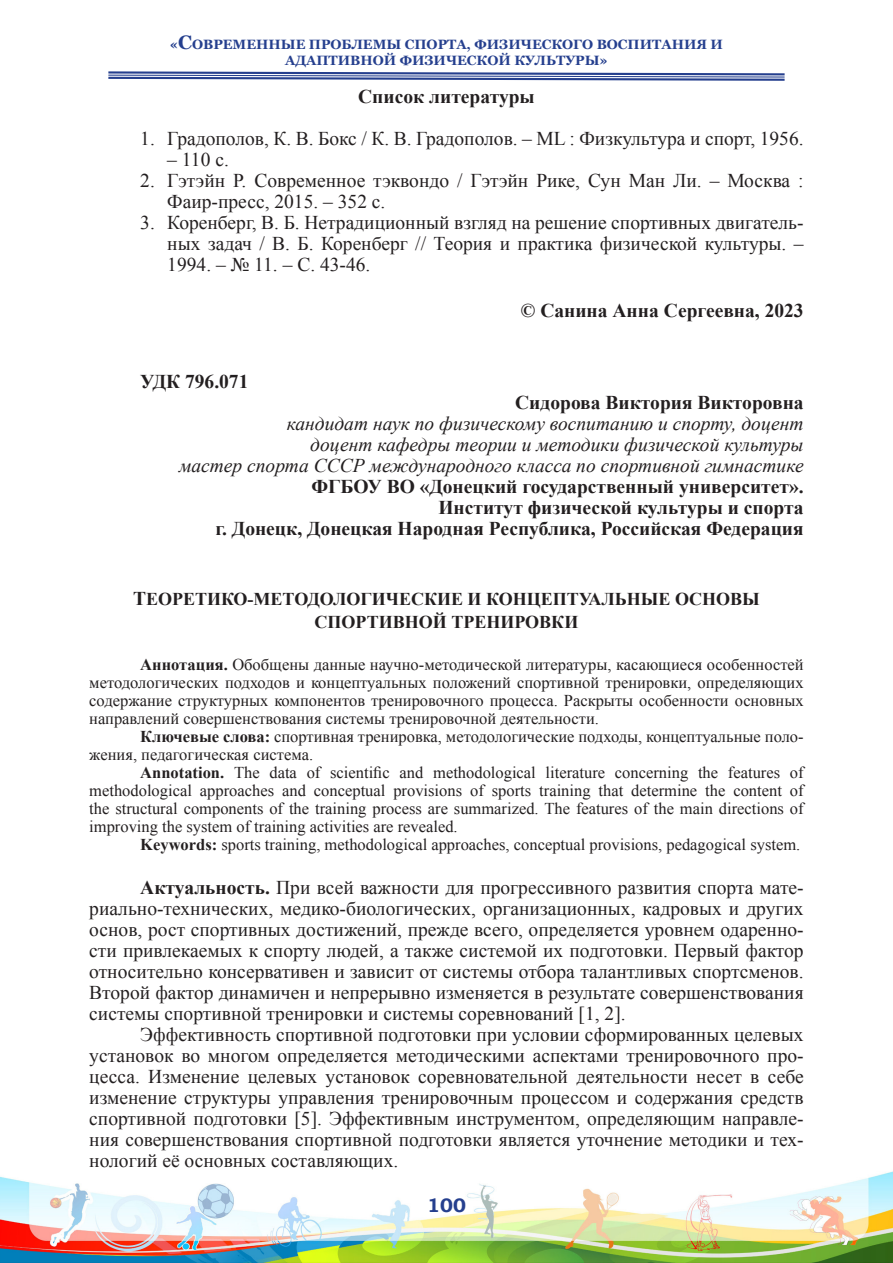
<style>
.page{position:relative;width:893px;height:1263px;background:#fff}
.page>*{position:absolute;margin:0;border:0;box-sizing:border-box;transform-origin:0 0}
.t1{font:19.5px/21px "Times New Roman";color:#231f20;text-align:justify}
.t2{font:700 19.5px "Times New Roman";color:#231f20}
.t3{font:italic 19.5px "Times New Roman";color:#231f20}
.t4{font:700 19.5px "Bookman Old Style";color:#253f8e}
.t5{font:700 18px "Times New Roman";color:#231f20}
.t6{font:16.5px/18px "Times New Roman";color:#231f20;text-align:justify}
.t7{font:700 13.5px/16.2px "Georgia";color:#253f8e;text-align:center}
.s1{font-size:19.5px}
.s2{font-weight:700}
</style>
<div class="page">
<img style="left:0;top:1171px;width:893px;height:92px">
<svg style="left:108px;top:71px;width:677px;height:10px"></svg>
<p class="t7" style="left:170px;top:36px;width:555px">«<span class="s1">С</span>ОВРЕМЕННЫЕ ПРОБЛЕМЫ СПОРТА, ФИЗИЧЕСКОГО ВОСПИТАНИЯ И<br>АДАПТИВНОЙ ФИЗИЧЕСКОЙ КУЛЬТУРЫ»</p>
<p class="t2" style="left:358px;top:82px;width:178px">Список литературы</p>
<p class="t1" style="left:140px;top:127px;width:665px">1. Градополов, К. В. Бокс / К. В. Градополов. – ML : Физкультура и спорт, 1956.</p>
<p class="t1" style="left:167px;top:148px;width:63px">– 110 с.</p>
<p class="t1" style="left:167px;top:169px;width:638px;text-indent:-27px">2. Гэтэйн Р. Современное тэквондо / Гэтэйн Рике, Сун Ман Ли. – Москва :<br>Фаир-пресс, 2015. – 352 с.</p>
<p class="t1" style="left:167px;top:211px;width:638px;text-indent:-27px">3. Коренберг, В. Б. Нетрадиционный взгляд на решение спортивных двигатель&shy;ных задач / В. Б. Коренберг // Теория и практика физической культуры. – 1994. – № 11. – С. 43-46.</p>
<p class="t2" style="left:521px;top:297px;width:284px">© Санина Анна Сергеевна, 2023</p>
<p class="t2" style="left:140px;top:367px;width:110px">УДК 796.071</p>
<p class="t2" style="left:515px;top:388px;width:290px">Сидорова Виктория Викторовна</p>
<p class="t3" style="left:287px;top:410px;width:518px">кандидат наук по физическому воспитанию и спорту, доцент</p>
<p class="t3" style="left:310px;top:431px;width:495px">доцент кафедры теории и методики физической культуры</p>
<p class="t3" style="left:179px;top:452px;width:626px">мастер спорта СССР международного класса по спортивной гимнастике</p>
<p class="t2" style="left:311px;top:472px;width:494px">ФГБОУ ВО «Донецкий государственный университет».</p>
<p class="t2" style="left:438px;top:493px;width:367px">Институт физической культуры и спорта</p>
<p class="t2" style="left:215px;top:514px;width:590px">г. Донецк, Донецкая Народная Республика, Российская Федерация</p>
<p class="t5" style="left:133px;top:586px;width:628px"><span class="s1">Т</span>ЕОРЕТИКО-МЕТОДОЛОГИЧЕСКИЕ И КОНЦЕПТУАЛЬНЫЕ ОСНОВЫ</p>
<p class="t5" style="left:315px;top:610px;width:265px">СПОРТИВНОЙ ТРЕНИРОВКИ</p>
<p class="t6" style="left:89px;top:655px;width:716px;text-indent:51px"><span class="s2">Аннотация.</span> Обобщены данные научно-методической литературы, касающиеся особенностей методологических подходов и концептуальных положений спортивной тренировки, определяющих содержание структурных компонентов тренировочного процесса. Раскрыты особенности основных направлений совершенствования системы тренировочной деятельности.</p>
<p class="t6" style="left:89px;top:727px;width:716px;text-indent:51px"><span class="s2">Ключевые слова:</span> спортивная тренировка, методологические подходы, концептуальные поло&shy;жения, педагогическая система.</p>
<p class="t6" style="left:89px;top:763px;width:716px;text-indent:51px"><span class="s2">Annotation.</span> The data of scientific and methodological literature concerning the features of methodological approaches and conceptual provisions of sports training that determine the content of the structural components of the training process are summarized. The features of the main directions of improving the system of training activities are revealed.</p>
<p class="t6" style="left:140px;top:835px;width:661px"><span class="s2">Keywords:</span> sports training, methodological approaches, conceptual provisions, pedagogical system.</p>
<p class="t1" style="left:89px;top:877px;width:716px;text-indent:51px"><span class="s2">Актуальность.</span> При всей важности для прогрессивного развития спорта мате&shy;риально-технических, медико-биологических, организационных, кадровых и других основ, рост спортивных достижений, прежде всего, определяется уровнем одаренно&shy;сти привлекаемых к спорту людей, а также системой их подготовки. Первый фактор относительно консервативен и зависит от системы отбора талантливых спортсменов.<br>Второй фактор динамичен и непрерывно изменяется в результате совершенствования системы спортивной тренировки и системы соревнований [1, 2].</p>
<p class="t1" style="left:89px;top:1024px;width:716px;text-indent:51px">Эффективность спортивной подготовки при условии сформированных целевых установок во многом определяется методическими аспектами тренировочного про&shy;цесса. Изменение целевых установок соревновательной деятельности несет в себе изменение структуры управления тренировочным процессом и содержания средств спортивной подготовки [5]. Эффективным инструментом, определяющим направле&shy;ния совершенствования спортивной подготовки является уточнение методики и тех&shy;нологий её основных составляющих.</p>
<p class="t4" style="left:427px;top:1191px;width:40px">100</p>
</div>
